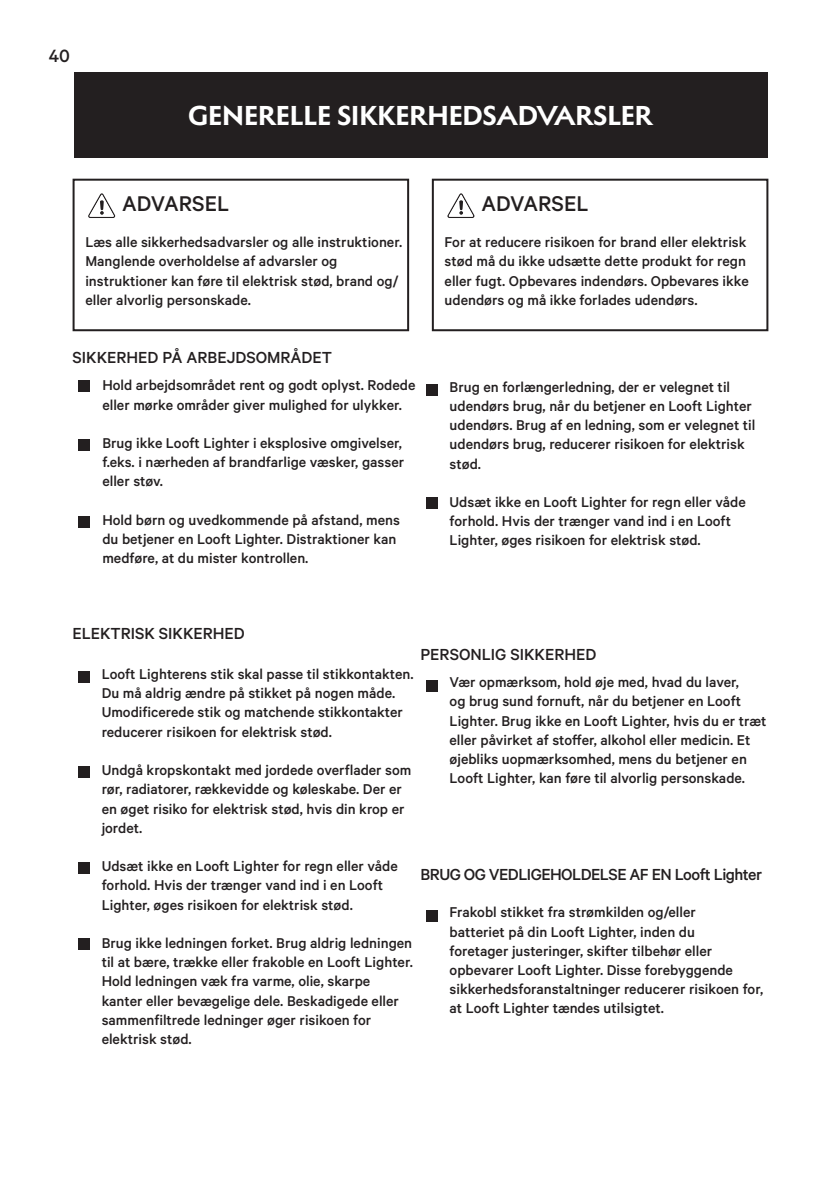
<style>
.page{position:relative;width:840px;height:1191px;background:#fff}
.page>*{position:absolute;margin:0;border:0;box-sizing:border-box;transform-origin:0 0}
.t1{font:700 28px "Melanzane";color:#fff}
.t2{font:500 24px "Calibre";color:#231f20}
.t3{font:500 20px "Calibre";color:#231f20}
.t4{font:500 18px "Calibre";color:#231f20}
.t5{font:500 18px "Calibre";letter-spacing:-.03em;color:#231f20}
.t6{font:500 16px/19.2px "Calibre";color:#231f20}
</style>
<div class="page">
<div style="left:74px;top:72px;width:693px;height:86px;background:#231f20"></div>
<div style="left:72px;top:179px;width:337px;height:152px;border:2px solid #231f20"></div>
<div style="left:431px;top:179px;width:337px;height:152px;border:2px solid #231f20"></div>
<svg style="left:88px;top:193px;width:27px;height:25px"></svg>
<svg style="left:447px;top:193px;width:27px;height:25px"></svg>
<div style="left:78px;top:380px;width:11px;height:11px;background:#231f20"></div>
<div style="left:78px;top:439px;width:11px;height:12px;background:#231f20"></div>
<div style="left:78px;top:517px;width:11px;height:11px;background:#231f20"></div>
<div style="left:78px;top:672px;width:11px;height:11px;background:#231f20"></div>
<div style="left:426px;top:385px;width:11px;height:11px;background:#231f20"></div>
<div style="left:426px;top:680px;width:11px;height:11px;background:#231f20"></div>
<div style="left:426px;top:910px;width:11px;height:11px;background:#231f20"></div>
<div style="left:78px;top:766px;width:11px;height:11px;background:#231f20"></div>
<div style="left:426px;top:498px;width:11px;height:11px;background:#231f20"></div>
<div style="left:78px;top:862px;width:11px;height:11px;background:#231f20"></div>
<div style="left:78px;top:938px;width:11px;height:11px;background:#231f20"></div>
<p class="t3" style="left:49px;top:44px;width:23px">40</p>
<p class="t1" style="left:188px;top:93px;width:465px">GENERELLE SIKKERHEDSADVARSLER</p>
<p class="t2" style="left:122px;top:189px;width:108px">ADVARSEL</p>
<p class="t2" style="left:481px;top:189px;width:108px">ADVARSEL</p>
<p class="t6" style="left:85px;top:232px;width:318px">Læs alle sikkerhedsadvarsler og alle instruktioner.<br>Manglende overholdelse af advarsler og instruktioner kan føre til elektrisk stød, brand og/ eller alvorlig personskade.</p>
<p class="t6" style="left:444px;top:232px;width:305px">For at reducere risikoen for brand eller elektrisk stød må du ikke udsætte dette produkt for regn eller fugt. Opbevares indendørs. Opbevares ikke udendørs og må ikke forlades udendørs.</p>
<p class="t4" style="left:72px;top:347px;width:261px">SIKKERHED PÅ ARBEJDSOMRÅDET</p>
<p class="t6" style="left:102px;top:375px;width:314px">Hold arbejdsområdet rent og godt oplyst. Rodede eller mørke områder giver mulighed for ulykker.</p>
<p class="t6" style="left:102px;top:433px;width:303px">Brug ikke Looft Lighter i eksplosive omgivelser, f.eks. i nærheden af brandfarlige væsker, gasser eller støv.</p>
<p class="t6" style="left:102px;top:510px;width:299px">Hold børn og uvedkommende på afstand, mens du betjener en Looft Lighter. Distraktioner kan medføre, at du mister kontrollen.</p>
<p class="t4" style="left:72px;top:623px;width:174px">ELEKTRISK SIKKERHED</p>
<p class="t6" style="left:449px;top:377px;width:307px">Brug en forlængerledning, der er velegnet til udendørs brug, når du betjener en Looft Lighter udendørs. Brug af en ledning, som er velegnet til udendørs brug, reducerer risikoen for elektrisk stød.</p>
<p class="t6" style="left:449px;top:492px;width:297px">Udsæt ikke en Looft Lighter for regn eller våde forhold. Hvis der trænger vand ind i en Looft<br>Lighter, øges risikoen for elektrisk stød.</p>
<p class="t6" style="left:102px;top:664px;width:313px">Looft Lighterens stik skal passe til stikkontakten.<br>Du må aldrig ændre på stikket på nogen måde.<br>Umodificerede stik og matchende stikkontakter reducerer risikoen for elektrisk stød.</p>
<p class="t6" style="left:102px;top:760px;width:311px">Undgå kropskontakt med jordede overflader som rør, radiatorer, rækkevidde og køleskabe. Der er en øget risiko for elektrisk stød, hvis din krop er jordet.</p>
<p class="t6" style="left:102px;top:856px;width:297px">Udsæt ikke en Looft Lighter for regn eller våde forhold. Hvis der trænger vand ind i en Looft<br>Lighter, øges risikoen for elektrisk stød.</p>
<p class="t6" style="left:102px;top:933px;width:312px">Brug ikke ledningen forket. Brug aldrig ledningen til at bære, trække eller frakoble en Looft Lighter.<br>Hold ledningen væk fra varme, olie, skarpe kanter eller bevægelige dele. Beskadigede eller sammenfiltrede ledninger øger risikoen for elektrisk stød.</p>
<p class="t4" style="left:420px;top:644px;width:177px">PERSONLIG SIKKERHED</p>
<p class="t6" style="left:449px;top:672px;width:318px">Vær opmærksom, hold øje med, hvad du laver,<br>og brug sund fornuft, når du betjener en Looft Lighter. Brug ikke en Looft Lighter, hvis du er træt eller påvirket af stoffer, alkohol eller medicin. Et øjebliks uopmærksomhed, mens du betjener en Looft Lighter, kan føre til alvorlig personskade.</p>
<p class="t5" style="left:420px;top:864px;width:343px">BRUG OG VEDLIGEHOLDELSE AF EN Looft Lighter</p>
<p class="t6" style="left:449px;top:902px;width:315px">Frakobl stikket fra strømkilden og/eller<br>batteriet på din Looft Lighter, inden du<br>foretager justeringer, skifter tilbehør eller opbevarer Looft Lighter. Disse forebyggende sikkerhedsforanstaltninger reducerer risikoen for, at Looft Lighter tændes utilsigtet.</p>
</div>
